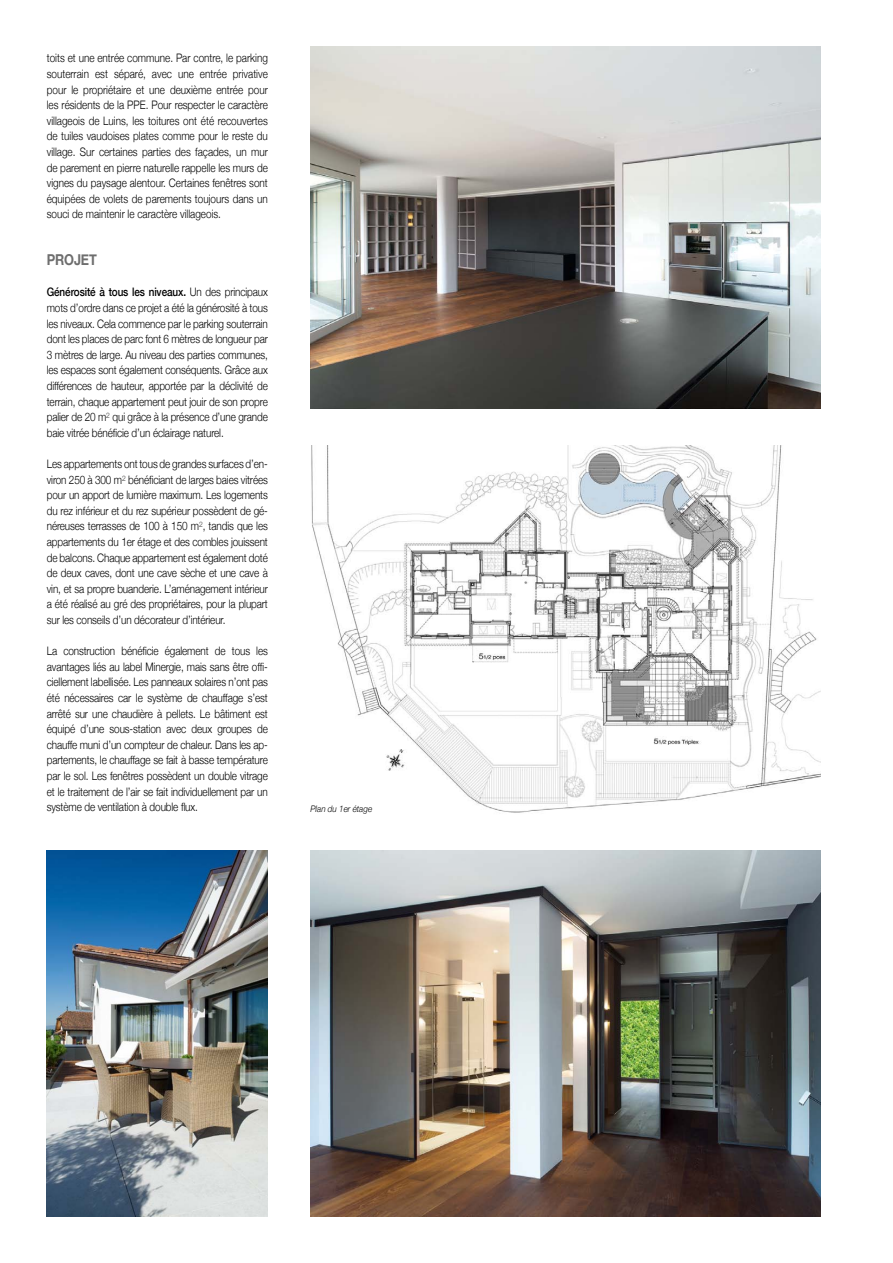
<style>
.page{position:relative;width:893px;height:1263px;background:#fff}
.page>*{position:absolute;margin:0;border:0;box-sizing:border-box;transform-origin:0 0}
.t1{font:700 15px "Helvetica Neue";letter-spacing:-.01em;color:#6e6e6e;scale:.85 1}
.t2{font:300 11.7px/15.6px "Helvetica Neue";letter-spacing:-.01em;color:#000;text-align:justify;scale:.85 1}
.t3{font:italic 300 9px "Helvetica Neue";color:#000;scale:.9 1}
.s1{font-weight:500}
</style>
<div class="page">
<img style="left:310px;top:47px;width:511px;height:361px">
<img style="left:311px;top:446px;width:510px;height:367px">
<img style="left:310px;top:851px;width:511px;height:365px">
<img style="left:47px;top:851px;width:221px;height:365px">
<p class="t2" style="left:47px;top:50px;width:262px">toits et une entrée commune. Par contre, le parking souterrain est séparé, avec une entrée privative pour le propriétaire et une deuxième entrée pour les résidents de la PPE. Pour respecter le caractère villageois de Luins, les toitures ont été recouvertes de tuiles vaudoises plates comme pour le reste du village. Sur certaines parties des façades, un mur de parement en pierre naturelle rappelle les murs de vignes du paysage alentour. Certaines fenêtres sont équipées de volets de parements toujours dans un souci de maintenir le caractère villageois.</p>
<p class="t1" style="left:47px;top:248px;width:60px">PROJET</p>
<p class="t2" style="left:47px;top:284px;width:262px"><span class="s1">Générosité à tous les niveaux.</span> Un des principaux mots d’ordre dans ce projet a été la générosité à tous les niveaux. Cela commence par le parking souterrain dont les places de parc font 6 mètres de longueur par 3 mètres de large. Au niveau des parties communes, les espaces sont également conséquents. Grâce aux différences de hauteur, apportée par la déclivité de terrain, chaque appartement peut jouir de son propre palier de 20 m<sup>2</sup> qui grâce à la présence d’une grande baie vitrée bénéficie d’un éclairage naturel.</p>
<p class="t2" style="left:47px;top:455px;width:262px">Les appartements ont tous de grandes surfaces d’en&shy;viron 250 à 300 m<sup>2</sup> bénéficiant de larges baies vitrées pour un apport de lumière maximum. Les logements du rez inférieur et du rez supérieur possèdent de gé&shy;néreuses terrasses de 100 à 150 m<sup>2</sup>, tandis que les appartements du 1er étage et des combles jouissent de balcons. Chaque appartement est également doté de deux caves, dont une cave sèche et une cave à vin, et sa propre buanderie. L’aménagement intérieur a été réalisé au gré des propriétaires, pour la plupart sur les conseils d’un décorateur d’intérieur.</p>
<p class="t2" style="left:47px;top:643px;width:262px">La construction bénéficie également de tous les avantages liés au label Minergie, mais sans être offi&shy;ciellement labellisée. Les panneaux solaires n’ont pas été nécessaires car le système de chauffage s’est arrêté sur une chaudière à pellets. Le bâtiment est équipé d’une sous-station avec deux groupes de chauffe muni d’un compteur de chaleur. Dans les ap&shy;partements, le chauffage se fait à basse température par le sol. Les fenêtres possèdent un double vitrage et le traitement de l’air se fait individuellement par un système de ventilation à double flux.</p>
<p class="t3" style="left:310px;top:802px;width:70px">Plan du 1er étage</p>
</div>
